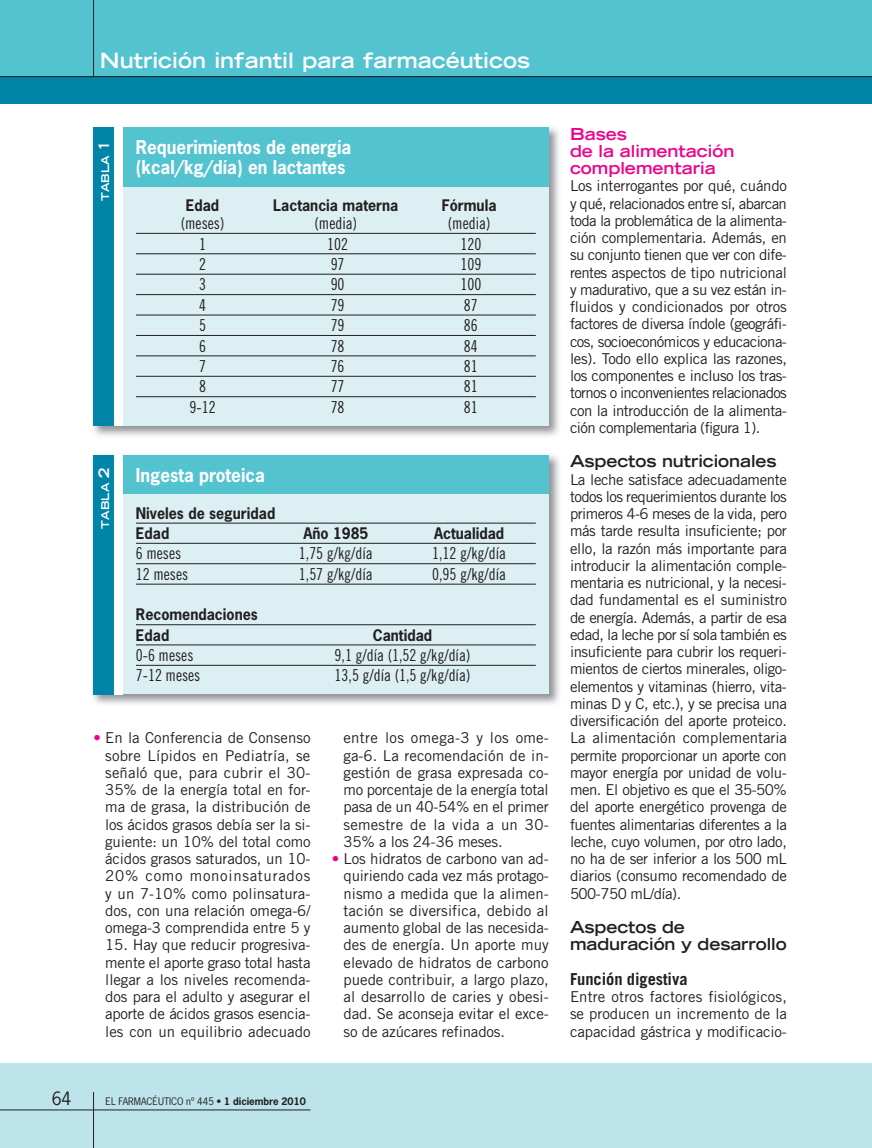
<style>
.page{position:relative;width:872px;height:1148px;background:#fff}
.page>*{position:absolute;margin:0;border:0;box-sizing:border-box;transform-origin:0 0}
.t1{font:700 expanded 21px "Trade Gothic LT Std";color:#fff}
.t2{font:700 18px/19.5px "News Gothic Std";color:#fff;scale:.95 1}
.t3{font:17.25px "News Gothic Std";color:#231f20}
.t4{font:16.5px "Trade Gothic LT Std Cn 18";color:#231f20;scale:.95 1}
.t5{font:700 expanded 16.5px/17.2px "Trade Gothic LT Std";letter-spacing:-.005em;color:#231f20}
.t6{font:700 expanded 16.5px/17.2px "Trade Gothic LT Std";color:#ed028c}
.t7{font:700 16.5px "Trade Gothic LT Std";letter-spacing:-.005em;color:#231f20}
.t8{font:15px/17.2px "Trade Gothic LT Std";letter-spacing:-.01em;color:#231f20;text-align:justify}
.t9{font:700 15px/20.1px "News Gothic Std";color:#231f20;scale:.95 1}
.t10{font:700 expanded 10.65px "Trade Gothic LT Std";color:#fff}
.t11{font:9.75px "News Gothic Std";color:#231f20}
.s1{font-size:14.25px}
.s2{color:#ed028c}
.s3{font-weight:700}
</style>
<div class="page">
<div style="left:0;top:0;width:872px;height:104px;background:#53c3d0"></div>
<div style="left:0;top:1063px;width:872px;height:85px;background:#bde4eb"></div>
<div style="left:0;top:77px;width:872px;height:27px;background:#0085a9"></div>
<hr style="left:0;top:1110px;width:310px;height:1px;background:#231f20">
<hr style="left:93px;top:1092px;width:1px;height:56px;background:#231f20">
<hr style="left:0;top:76px;width:872px;height:1px;background:#231f20">
<hr style="left:93px;top:0;width:1px;height:77px;background:#231f20">
<img style="left:93px;top:455px;width:466px;height:249px">
<div style="left:94px;top:455px;width:21px;height:239px;background:#0085a9"></div>
<div style="left:115px;top:455px;width:8px;height:239px;background:#fff"></div>
<div style="left:123px;top:455px;width:425px;height:39px;background:#53c3d0"></div>
<div style="left:123px;top:494px;width:425px;height:200px;background:#dcf0f3"></div>
<hr style="left:136px;top:523px;width:400px;height:1px;background:#231f20">
<hr style="left:136px;top:543px;width:400px;height:1px;background:#231f20">
<hr style="left:136px;top:563px;width:400px;height:1px;background:#231f20">
<hr style="left:136px;top:584px;width:400px;height:1px;background:#231f20">
<hr style="left:136px;top:624px;width:400px;height:1px;background:#231f20">
<hr style="left:136px;top:645px;width:400px;height:1px;background:#231f20">
<hr style="left:136px;top:665px;width:400px;height:1px;background:#231f20">
<img style="left:93px;top:127px;width:466px;height:309px">
<div style="left:94px;top:128px;width:21px;height:298px;background:#0085a9"></div>
<div style="left:115px;top:128px;width:8px;height:298px;background:#fff"></div>
<div style="left:123px;top:128px;width:425px;height:59px;background:#53c3d0"></div>
<div style="left:123px;top:187px;width:425px;height:239px;background:#dcf0f3"></div>
<hr style="left:136px;top:233px;width:400px;height:1px;background:#231f20">
<hr style="left:136px;top:254px;width:400px;height:1px;background:#231f20">
<hr style="left:136px;top:274px;width:400px;height:1px;background:#231f20">
<hr style="left:136px;top:294px;width:400px;height:1px;background:#231f20">
<hr style="left:136px;top:315px;width:400px;height:1px;background:#231f20">
<hr style="left:136px;top:335px;width:400px;height:1px;background:#231f20">
<hr style="left:136px;top:356px;width:400px;height:1px;background:#231f20">
<hr style="left:136px;top:376px;width:400px;height:1px;background:#231f20">
<hr style="left:136px;top:396px;width:400px;height:1px;background:#231f20">
<h1 class="t1" style="left:100px;top:50px;width:431px">Nutrición infantil para farmacéuticos</h1>
<p class="t10" style="left:100px;top:201px;width:62px;rotate:-90deg">TABLA <span class="s1">1</span></p>
<p class="t2" style="left:136px;top:139px;width:228px">Requerimientos de energía (kcal/kg/día) en lactantes</p>
<p class="t9" style="left:186px;top:197px;width:37px">Edad</p>
<p class="t4" style="left:181px;top:217px;width:47px">(meses)</p>
<p class="t9" style="left:273px;top:197px;width:133px">Lactancia materna</p>
<p class="t4" style="left:314px;top:217px;width:46px">(media)</p>
<p class="t9" style="left:442px;top:197px;width:59px">Fórmula</p>
<p class="t4" style="left:448px;top:217px;width:46px">(media)</p>
<p class="t4" style="left:199px;top:238px;width:9px">1</p>
<p class="t4" style="left:327px;top:238px;width:23px">102</p>
<p class="t4" style="left:460px;top:238px;width:23px">120</p>
<p class="t4" style="left:199px;top:258px;width:9px">2</p>
<p class="t4" style="left:331px;top:258px;width:16px">97</p>
<p class="t4" style="left:460px;top:258px;width:23px">109</p>
<p class="t4" style="left:199px;top:279px;width:9px">3</p>
<p class="t4" style="left:331px;top:279px;width:16px">90</p>
<p class="t4" style="left:460px;top:279px;width:23px">100</p>
<p class="t4" style="left:199px;top:299px;width:9px">4</p>
<p class="t4" style="left:331px;top:299px;width:16px">79</p>
<p class="t4" style="left:464px;top:299px;width:16px">87</p>
<p class="t4" style="left:199px;top:319px;width:9px">5</p>
<p class="t4" style="left:331px;top:319px;width:16px">79</p>
<p class="t4" style="left:464px;top:319px;width:16px">86</p>
<p class="t4" style="left:199px;top:340px;width:9px">6</p>
<p class="t4" style="left:331px;top:340px;width:16px">78</p>
<p class="t4" style="left:464px;top:340px;width:16px">84</p>
<p class="t4" style="left:199px;top:360px;width:9px">7</p>
<p class="t4" style="left:331px;top:360px;width:16px">76</p>
<p class="t4" style="left:464px;top:360px;width:16px">81</p>
<p class="t4" style="left:199px;top:381px;width:9px">8</p>
<p class="t4" style="left:331px;top:381px;width:16px">77</p>
<p class="t4" style="left:464px;top:381px;width:16px">81</p>
<p class="t4" style="left:189px;top:401px;width:29px">9-12</p>
<p class="t4" style="left:331px;top:401px;width:16px">78</p>
<p class="t4" style="left:464px;top:401px;width:16px">81</p>
<p class="t10" style="left:100px;top:529px;width:62px;rotate:-90deg">TABLA <span class="s1">2</span></p>
<p class="t2" style="left:136px;top:467px;width:137px">Ingesta proteica</p>
<p class="t9" style="left:136px;top:504px;width:148px">Niveles de seguridad<br>Edad</p>
<p class="t9" style="left:303px;top:524px;width:70px">Año 1985</p>
<p class="t9" style="left:434px;top:524px;width:75px">Actualidad</p>
<p class="t4" style="left:136px;top:548px;width:49px">6 meses</p>
<p class="t4" style="left:299px;top:548px;width:79px">1,75 g/kg/día</p>
<p class="t4" style="left:432px;top:548px;width:79px">1,12 g/kg/día</p>
<p class="t4" style="left:136px;top:568px;width:56px">12 meses</p>
<p class="t4" style="left:299px;top:568px;width:79px">1,57 g/kg/día</p>
<p class="t4" style="left:432px;top:568px;width:79px">0,95 g/kg/día</p>
<p class="t9" style="left:136px;top:606px;width:130px">Recomendaciones<br>Edad</p>
<p class="t9" style="left:373px;top:626px;width:64px">Cantidad</p>
<p class="t4" style="left:136px;top:649px;width:62px">0-6 meses</p>
<p class="t4" style="left:334px;top:649px;width:144px">9,1 g/día (1,52 g/kg/día)</p>
<p class="t4" style="left:136px;top:670px;width:69px">7-12 meses</p>
<p class="t4" style="left:334px;top:670px;width:144px">13,5 g/día (1,5 g/kg/día)</p>
<p class="t8" style="left:105px;top:731px;width:207px;text-indent:-12px"><span class="s2">•</span> En la Conferencia de Consenso sobre Lípidos en Pediatría, se señaló que, para cubrir el 30- 35% de la energía total en for&shy;ma de grasa, la distribución de los ácidos grasos debía ser la si&shy;guiente: un 10% del total como ácidos grasos saturados, un 10- 20% como monoinsaturados y un 7-10% como polinsatura&shy;dos, con una relación omega-6/ omega-3 comprendida entre 5 y</p>
<p class="t8" style="left:105px;top:938px;width:207px">15. Hay que reducir progresiva&shy;mente el aporte graso total hasta llegar a los niveles recomenda&shy;dos para el adulto y asegurar el aporte de ácidos grasos esencia&shy;les con un equilibrio adecuado</p>
<p class="t3" style="left:52px;top:1091px;width:21px">64</p>
<p class="t11" style="left:106px;top:1097px;width:202px">EL FARMACÉUTICO nº 445 • <span class="s3">1 diciembre 2010</span></p>
<p class="t8" style="left:343px;top:731px;width:207px">entre los omega-3 y los ome&shy;ga-6. La recomendación de in&shy;gestión de grasa expresada co&shy;mo porcentaje de la energía total pasa de un 40-54% en el primer semestre de la vida a un 30- 35% a los 24-36 meses.</p>
<p class="t8" style="left:343px;top:852px;width:207px;text-indent:-12px"><span class="s2">•</span> Los hidratos de carbono van ad&shy;quiriendo cada vez más protago&shy;nismo a medida que la alimen&shy;tación se diversifica, debido al aumento global de las necesida&shy;des de energía. Un aporte muy elevado de hidratos de carbono puede contribuir, a largo plazo, al desarrollo de caries y obesi&shy;dad. Se aconseja evitar el exce&shy;so de azúcares refinados.</p>
<p class="t6" style="left:570px;top:126px;width:166px">Bases<br>de la alimentación complementaria</p>
<p class="t8" style="left:570px;top:179px;width:218px">Los interrogantes por qué, cuándo y qué, relacionados entre sí, abarcan toda la problemática de la alimenta&shy;ción complementaria. Además, en su conjunto tienen que ver con dife&shy;rentes aspectos de tipo nutricional y madurativo, que a su vez están in&shy;fluidos y condicionados por otros factores de diversa índole (geográfi&shy;cos, socioeconómicos y educaciona&shy;les). Todo ello explica las razones, los componentes e incluso los tras&shy;tornos o inconvenientes relacionados con la introducción de la alimenta&shy;ción complementaria (figura 1).</p>
<p class="t5" style="left:570px;top:454px;width:208px">Aspectos nutricionales</p>
<p class="t8" style="left:570px;top:472px;width:218px">La leche satisface adecuadamente todos los requerimientos durante los primeros 4-6 meses de la vida, pero más tarde resulta insuficiente; por ello, la razón más importante para introducir la alimentación comple&shy;mentaria es nutricional, y la necesi&shy;dad fundamental es el suministro de energía. Además, a partir de esa edad, la leche por sí sola también es insuficiente para cubrir los requeri&shy;mientos de ciertos minerales, oligo&shy;elementos y vitaminas (hierro, vita&shy;minas D y C, etc.), y se precisa una diversificación del aporte proteico.<br>La alimentación complementaria permite proporcionar un aporte con mayor energía por unidad de volu&shy;men. El objetivo es que el 35-50% del aporte energético provenga de fuentes alimentarias diferentes a la leche, cuyo volumen, por otro lado, no ha de ser inferior a los 500 mL diarios (consumo recomendado de 500-750 mL/día).</p>
<p class="t5" style="left:570px;top:920px;width:218px">Aspectos de maduración y desarrollo</p>
<p class="t7" style="left:570px;top:973px;width:119px">Función digestiva</p>
<p class="t8" style="left:570px;top:990px;width:218px">Entre otros factores fisiológicos, se producen un incremento de la capacidad gástrica y modificacio-</p>
</div>
